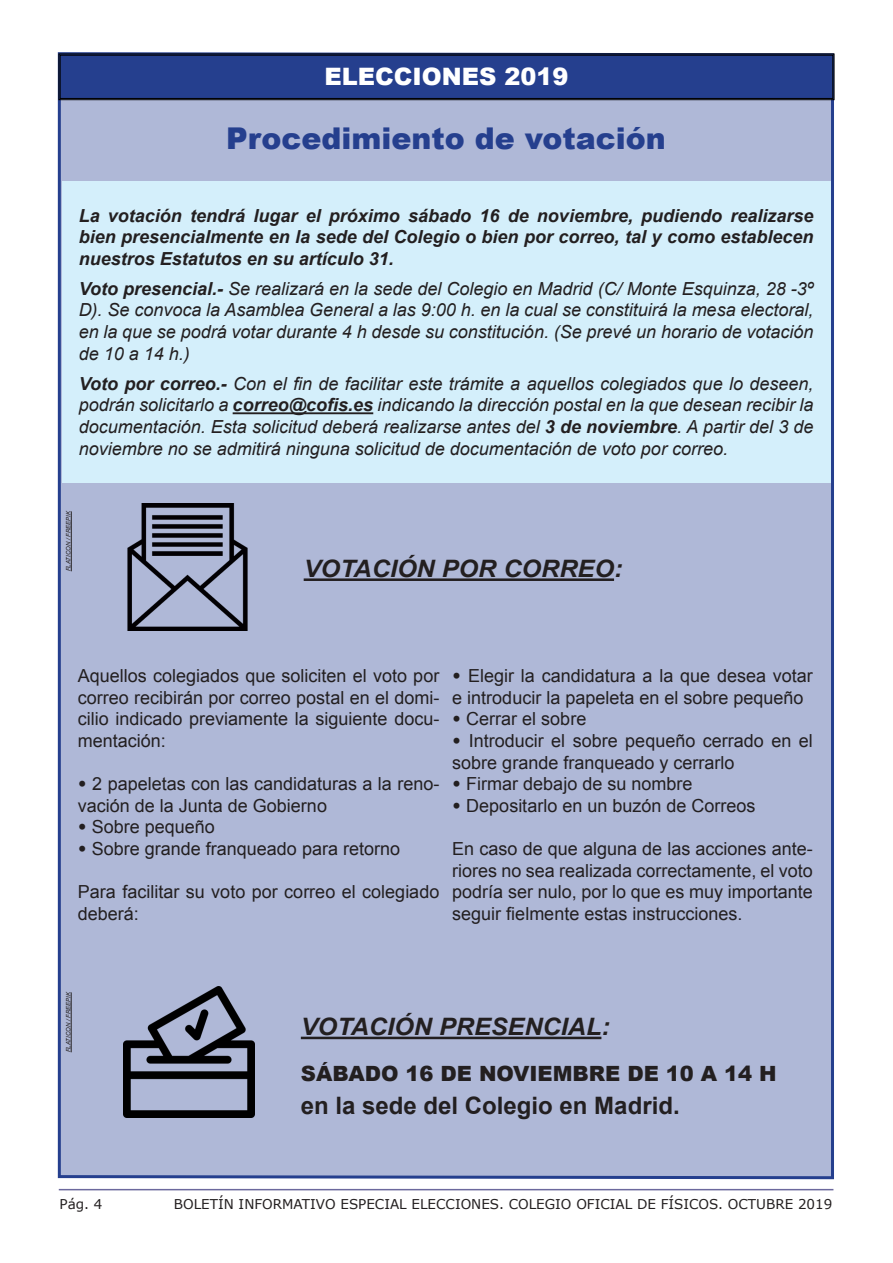
<style>
.page{position:relative;width:893px;height:1263px;background:#fff}
.page>*{position:absolute;margin:0;border:0;box-sizing:border-box;transform-origin:0 0}
.Título{font:900 30px "Arial";color:#253f8e}
.Título-2{font:italic 700 24px "Arial";color:#231f20;scale:1.05 1}
.Título-3{font:700 24px "Arial";color:#231f20}
.Título-4{font:900 24px "Arial";color:#fff}
.Título-5{font:900 21px "Arial";color:#231f20}
.Título-6{font:18px/21.6px "Arial";color:#231f20}
.Título-7{font:italic 18px/21.6px "Arial";color:#231f20;text-align:justify}
.Título-8{font:italic 700 18px/21.6px "Arial";color:#231f20;text-align:justify}
.t1{font:13.5px "Verdana";color:#231f20}
.Título-9{font:italic 6px "Arial";letter-spacing:-.005em;color:#231f20}
.s1{font-weight:700}
.s2{font-weight:900}
</style>
<div class="page">
<hr style="left:59px;top:1189px;width:774px;height:1px;background:#6c699d">
<div style="left:57px;top:52px;width:778px;height:1128px;background:#afb8d7"></div>
<div style="left:62px;top:181px;width:769px;height:301px;background:#d4effb"></div>
<hr style="left:233px;top:412px;width:140px;height:2px;background:#231f20">
<div style="left:59px;top:54px;width:775px;height:46px;background:#253f8e"></div>
<div style="left:60px;top:55px;width:773px;height:44px;border:1px solid #000"></div>
<hr style="left:301px;top:1037px;width:300px;height:2px;background:#231f20">
<div style="left:121px;top:974px;width:137px;height:147px;background:#afb8d7"></div>
<img style="left:124px;top:987px;width:130px;height:130px">
<hr style="left:304px;top:578px;width:310px;height:3px;background:#231f20">
<hr style="left:71px;top:511px;width:1px;height:60px;background:#231f20">
<img style="left:105px;top:503px;width:173px;height:128px">
<hr style="left:71px;top:992px;width:1px;height:60px;background:#231f20">
<p class="Título-4" style="left:324px;top:59px;width:246px">ELECCIONES 2019</p>
<p class="Título" style="left:226px;top:116px;width:441px">Procedimiento de votación</p>
<p class="Título-8" style="left:79px;top:205px;width:736px">La votación tendrá lugar el próximo sábado 16 de noviembre, pudiendo realizarse bien presencialmente en la sede del Colegio o bien por correo, tal y como establecen nuestros Estatutos en su artículo 31.</p>
<p class="Título-7" style="left:79px;top:278px;width:736px"><span class="s1">Voto presencial.-</span> Se realizará en la sede del Colegio en Madrid (C/ Monte Esquinza, 28 -3º D). Se convoca la Asamblea General a las 9:00 h. en la cual se constituirá la mesa electoral, en la que se podrá votar durante 4 h desde su constitución. (Se prevé un horario de votación de 10 a 14 h.)</p>
<p class="Título-7" style="left:79px;top:373px;width:736px"><span class="s1">Voto por correo.-</span> Con el fin de facilitar este trámite a aquellos colegiados que lo deseen, podrán solicitarlo a <span class="s1">correo@cofis.es</span> indicando la dirección postal en la que desean recibir la documentación. Esta solicitud deberá realizarse antes del <span class="s1">3 de noviembre</span>. A partir del 3 de noviembre no se admitirá ninguna solicitud de documentación de voto por correo.</p>
<p class="Título-9" style="left:65px;top:571px;width:62px;rotate:-90deg">FLATICON / FREEPIK</p>
<p class="Título-2" style="left:304px;top:553px;width:305px">VOTACIÓN POR CORREO:</p>
<p class="Título-6" style="left:78px;top:665px;width:363px;text-align:justify">Aquellos colegiados que soliciten el voto por correo recibirán por correo postal en el domi&shy;cilio indicado previamente la siguiente docu&shy;mentación:</p>
<p class="Título-6" style="left:78px;top:773px;width:363px"><span class="s2">•</span> 2 papeletas con las candidaturas a la reno&shy;vación de la Junta de Gobierno</p>
<p class="Título-6" style="left:78px;top:816px;width:139px"><span class="s2">•</span> Sobre pequeño</p>
<p class="Título-6" style="left:78px;top:838px;width:324px"><span class="s2">•</span> Sobre grande franqueado para retorno</p>
<p class="Título-6" style="left:78px;top:881px;width:363px">Para facilitar su voto por correo el colegiado deberá:</p>
<p class="Título-6" style="left:452px;top:665px;width:362px"><span class="s2">•</span> Elegir la candidatura a la que desea votar e introducir la papeleta en el sobre pequeño</p>
<p class="Título-6" style="left:452px;top:708px;width:136px"><span class="s2">•</span> Cerrar el sobre</p>
<p class="Título-6" style="left:452px;top:730px;width:362px"><span class="s2">•</span> Introducir el sobre pequeño cerrado en el sobre grande franqueado y cerrarlo</p>
<p class="Título-6" style="left:452px;top:773px;width:242px"><span class="s2">•</span> Firmar debajo de su nombre</p>
<p class="Título-6" style="left:452px;top:795px;width:305px"><span class="s2">•</span> Depositarlo en un buzón de Correos</p>
<p class="Título-6" style="left:452px;top:838px;width:362px;text-align:justify">En caso de que alguna de las acciones ante&shy;riores no sea realizada correctamente, el voto podría ser nulo, por lo que es muy importante seguir fielmente estas instrucciones.</p>
<p class="Título-9" style="left:65px;top:1052px;width:62px;rotate:-90deg">FLATICON / FREEPIK</p>
<p class="Título-2" style="left:301px;top:1011px;width:296px">VOTACIÓN PRESENCIAL:</p>
<p class="Título-5" style="left:301px;top:1058px;width:477px">SÁBADO 16 DE NOVIEMBRE DE 10 A 14 H</p>
<p class="Título-3" style="left:301px;top:1090px;width:380px">en la sede del Colegio en Madrid.</p>
<p class="t1" style="left:60px;top:1195px;width:44px">Pág. 4</p>
<p class="t1" style="left:174px;top:1195px;width:660px">BOLETÍN INFORMATIVO ESPECIAL ELECCIONES. COLEGIO OFICIAL DE FÍSICOS. OCTUBRE 2019</p>
</div>
